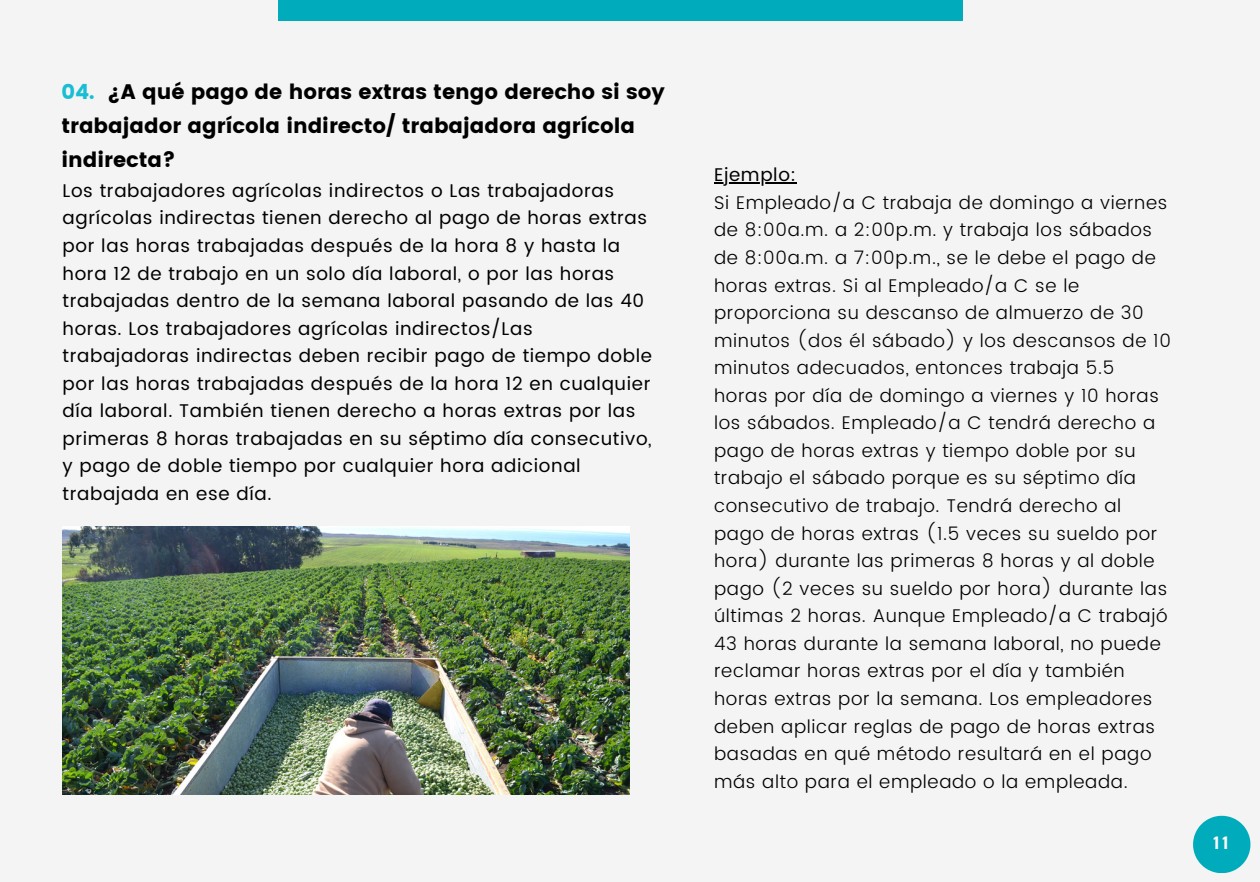
<style>
.page{position:relative;width:1260px;height:882px;background:#f4f4f4}
.page>*{position:absolute;margin:0;border:0;box-sizing:border-box;transform-origin:0 0}
.t1{font:21px/34.1px "Poppins";color:#000}
.t2{font:300 18.38px/27.7px "Poppins";letter-spacing:.035em;color:#000}
.t3{font:18.38px/27.7px "Poppins";letter-spacing:.035em;color:#000}
.t4{font:700 15.4px "Oswald";color:#fafafa}
.s1{color:#19bdd4}
</style>
<div class="page">
<div style="left:279px;top:0;width:684px;height:21px;background:#00acbb"></div>
<svg style="left:1193px;top:816px;width:57px;height:57px"></svg>
<hr style="left:714px;top:183px;width:83px;height:1px;background:#000">
<img style="left:63px;top:527px;width:567px;height:267px">
<p class="t1" style="left:61px;top:74px;width:605px"><span class="s1">04.</span> ¿A qué pago de horas extras tengo derecho si soy trabajador agrícola indirecto/ trabajadora agrícola indirecta?</p>
<p class="t3" style="left:63px;top:177px;width:591px">Los trabajadores agrícolas indirectos o Las trabajadoras agrícolas indirectas tienen derecho al pago de horas extras por las horas trabajadas después de la hora 8 y hasta la hora 12 de trabajo en un solo día laboral, o por las horas trabajadas dentro de la semana laboral pasando de las 40 horas. Los trabajadores agrícolas indirectos/Las trabajadoras indirectas deben recibir pago de tiempo doble por las horas trabajadas después de la hora 12 en cualquier día laboral. También tienen derecho a horas extras por las primeras 8 horas trabajadas en su séptimo día consecutivo, y pago de doble tiempo por cualquier hora adicional trabajada en ese día.</p>
<p class="t3" style="left:714px;top:161px;width:84px">Ejemplo:</p>
<p class="t2" style="left:714px;top:189px;width:458px">Si Empleado/a C trabaja de domingo a viernes de 8:00a.m. a 2:00p.m. y trabaja los sábados de 8:00a.m. a 7:00p.m., se le debe el pago de horas extras. Si al Empleado/a C se le proporciona su descanso de almuerzo de 30 minutos (dos él sábado) y los descansos de 10 minutos adecuados, entonces trabaja 5.5 horas por día de domingo a viernes y 10 horas los sábados. Empleado/a C tendrá derecho a pago de horas extras y tiempo doble por su trabajo el sábado porque es su séptimo día consecutivo de trabajo. Tendrá derecho al pago de horas extras (1.5 veces su sueldo por hora) durante las primeras 8 horas y al doble pago (2 veces su sueldo por hora) durante las últimas 2 horas. Aunque Empleado/a C trabajó 43 horas durante la semana laboral, no puede reclamar horas extras por el día y también horas extras por la semana. Los empleadores deben aplicar reglas de pago de horas extras basadas en qué método resultará en el pago más alto para el empleado o la empleada.</p>
<p class="t4" style="left:1213px;top:831px;width:17px">11</p>
</div>
